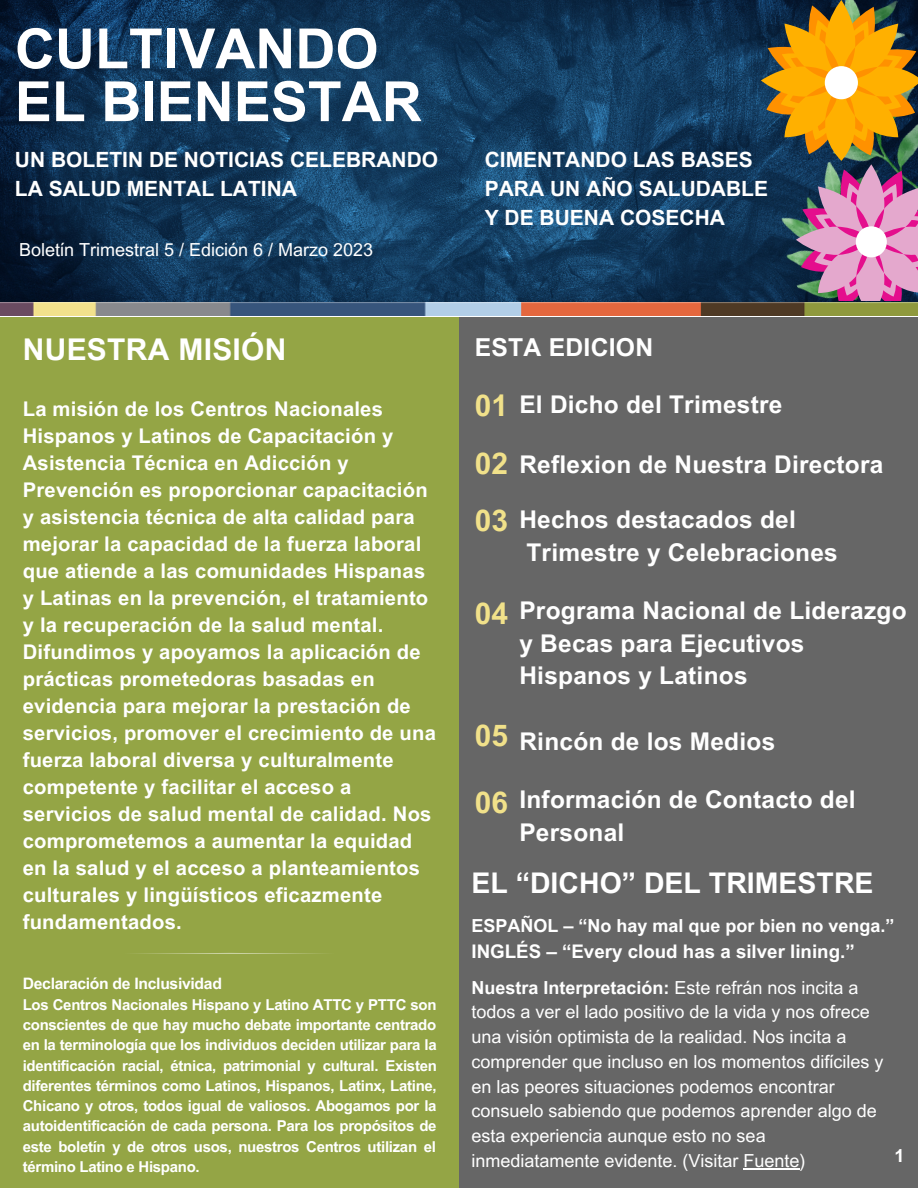
<style>
.page{position:relative;width:918px;height:1188px;background:#fff}
.page>*{position:absolute;margin:0;border:0;box-sizing:border-box;transform-origin:0 0}
.t1{font:700 55.5px/52.8px "Arial MT Pro";color:#fff}
.t2{font:700 30px "Arial MT Pro";letter-spacing:.01em;color:#fff}
.t3{font:700 30px "Arial MT Pro";color:#f1e18a}
.t4{font:700 28.5px "Arial MT Pro";color:#fff}
.t5{font:700 24.75px "Arial MT Pro";letter-spacing:.01em;color:#fff}
.t6{font:700 24.45px/32.7px "Arial MT Pro";letter-spacing:.01em;color:#fff}
.t7{font:700 21px/29.2px "Arial MT Pro";color:#fff}
.t8{font:700 20.25px/27px "Arial MT Pro";letter-spacing:.01em;color:#fff}
.t9{font:700 18.75px "Arial MT Pro";color:#fff}
.t10{font:18px/24.8px "Arial MT Pro";color:#fff}
.t11{font:700 18px "Arial MT Pro";color:#fff}
.t12{font:700 15.75px "Arial MT Pro";letter-spacing:-.02em;color:#fff}
.t13{font:700 15px/20.2px "Arial MT Pro";letter-spacing:-.02em;color:#fff;text-align:justify}
.s1{font-weight:700}
</style>
<div class="page">
<img style="left:0;top:0;width:918px;height:315px">
<div style="left:0;top:317px;width:475px;height:871px;background:#94a545"></div>
<div style="left:459px;top:317px;width:459px;height:871px;background:#666"></div>
<svg style="left:135px;top:953px;width:189px;height:1px"></svg>
<img style="left:761px;top:300px;width:156px;height:16px">
<svg style="left:761px;top:0;width:157px;height:300px;background:#987453"></svg>
<div style="left:856px;top:226px;width:31px;height:31px;background:#fff;border-radius:50%"></div>
<hr style="left:744px;top:1168px;width:56px;height:1px;background:#fff">
<p class="t1" style="left:15px;top:29px;width:408px">CULTIVANDO<br>EL BIENESTAR</p>
<p class="t7" style="left:15px;top:147px;width:425px">UN BOLETIN DE NOTICIAS CELEBRANDO<br>LA SALUD MENTAL LATINA</p>
<p class="t10" style="left:19px;top:239px;width:356px">Boletín Trimestral 5 / Edición 6 / Marzo 2023</p>
<p class="t2" style="left:23px;top:338px;width:265px">NUESTRA MISIÓN</p>
<p class="t8" style="left:23px;top:398px;width:415px">La misión de los Centros Nacionales Hispanos y Latinos de Capacitación y Asistencia Técnica en Adicción y Prevención es proporcionar capacitación y asistencia técnica de alta calidad para mejorar la capacidad de la fuerza laboral que atiende a las comunidades Hispanas y Latinas en la prevención, el tratamiento y la recuperación de la salud mental.<br>Difundimos y apoyamos la aplicación de prácticas prometedoras basadas en evidencia para mejorar la prestación de servicios, promover el crecimiento de una fuerza laboral diversa y culturalmente competente y facilitar el acceso a servicios de salud mental de calidad. Nos comprometemos a aumentar la equidad en la salud y el acceso a planteamientos culturales y lingüísticos eficazmente fundamentados.</p>
<p class="t12" style="left:23px;top:977px;width:201px">Declaración de Inclusividad</p>
<p class="t13" style="left:23px;top:996px;width:416px">Los Centros Nacionales Hispano y Latino ATTC y PTTC son conscientes de que hay mucho debate importante centrado en la terminología que los individuos deciden utilizar para la identificación racial, étnica, patrimonial y cultural. Existen diferentes términos como Latinos, Hispanos, Latinx, Latine, Chicano y otros, todos igual de valiosos. Abogamos por la autoidentificación de cada persona. Para los propósitos de este boletín y de otros usos, nuestros Centros utilizan el término Latino e Hispano.</p>
<p class="t7" style="left:485px;top:147px;width:285px">CIMENTANDO LAS BASES<br>PARA UN AÑO SALUDABLE</p>
<p class="t7" style="left:485px;top:206px;width:242px">Y DE BUENA COSECHA</p>
<p class="t5" style="left:475px;top:338px;width:180px">ESTA EDICION</p>
<p class="t3" style="left:475px;top:394px;width:35px">01</p>
<p class="t3" style="left:475px;top:452px;width:35px">02</p>
<p class="t3" style="left:475px;top:510px;width:35px">03</p>
<p class="t3" style="left:475px;top:602px;width:35px">04</p>
<p class="t6" style="left:519px;top:391px;width:264px">El Dicho del Trimestre</p>
<p class="t6" style="left:519px;top:452px;width:365px">Reflexion de Nuestra Directora</p>
<p class="t6" style="left:519px;top:506px;width:320px">Hechos destacados del<br>Trimestre y Celebraciones</p>
<p class="t6" style="left:519px;top:597px;width:389px">Programa Nacional de Liderazgo y Becas para Ejecutivos<br>Hispanos y Latinos</p>
<p class="t3" style="left:475px;top:725px;width:35px">05</p>
<p class="t6" style="left:519px;top:728px;width:257px">Rincón de los Medios</p>
<p class="t3" style="left:475px;top:791px;width:35px">06</p>
<p class="t6" style="left:519px;top:786px;width:338px">Información de Contacto del<br>Personal</p>
<p class="t4" style="left:472px;top:872px;width:404px">EL “DICHO” DEL TRIMESTRE</p>
<p class="t11" style="left:472px;top:919px;width:425px">ESPAÑOL – “No hay mal que por bien no venga.”</p>
<p class="t9" style="left:472px;top:944px;width:385px">INGLÉS – “Every cloud has a silver lining.”</p>
<p class="t10" style="left:472px;top:977px;width:414px"><span class="s1">Nuestra Interpretación:</span> Este refrán nos incita a todos a ver el lado positivo de la vida y nos ofrece una visión optimista de la realidad. Nos incita a comprender que incluso en los momentos difíciles y en las peores situaciones podemos encontrar consuelo sabiendo que podemos aprender algo de esta experiencia aunque esto no sea inmediatamente evidente. (Visitar Fuente)</p>
<p class="t11" style="left:894px;top:1149px;width:12px">1</p>
</div>
